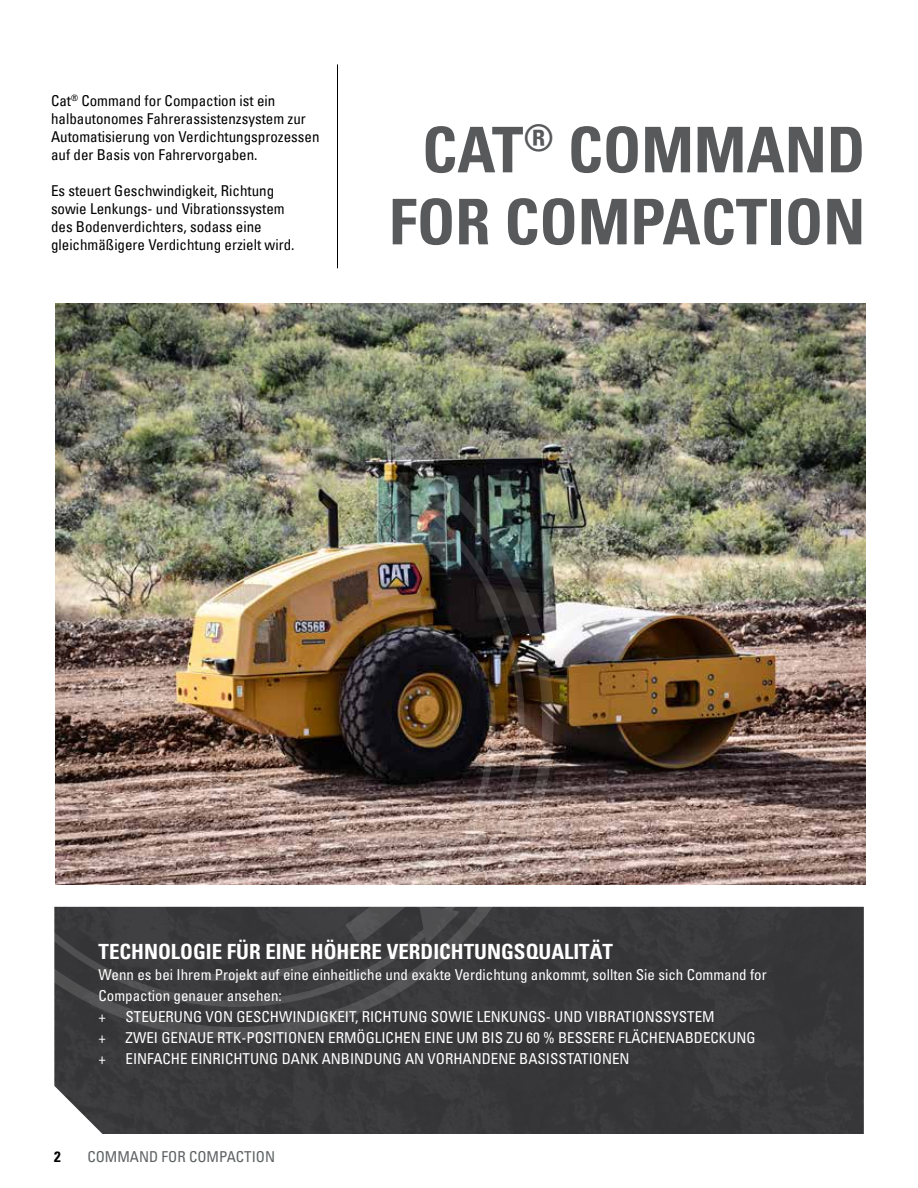
<style>
.page{position:relative;width:918px;height:1188px;background:#fff}
.page>*{position:absolute;margin:0;border:0;box-sizing:border-box;transform-origin:0 0}
.t1{font:700 condensed 63px/72px "Univers LT";color:#58595b;text-align:center}
.t2{font:700 condensed 21px "Univers LT";color:#fff}
.t3{font:condensed 15px/21px "Univers LT Std";color:#fff}
.t4{font:condensed 15px/18px "Univers LT";color:#000}
.t5{font:condensed 15px "Univers LT Std";color:#5e6263}
.t6{font:condensed 15px "Univers LT";color:#fff}
.t7{font:700 condensed 15px "Univers LT";color:#000}
</style>
<div class="page">
<div style="left:54px;top:907px;width:810px;height:227px;background:#373738"></div>
<hr style="left:337px;top:64px;width:1px;height:204px;background:#000">
<img style="left:56px;top:303px;width:809px;height:582px">
<img style="left:54px;top:360px;width:541px;height:703px">
<img style="left:54px;top:398px;width:504px;height:633px">
<img style="left:54px;top:454px;width:446px;height:530px">
<p class="t4" style="left:51px;top:91px;width:270px">Cat<sup>®</sup> Command for Compaction ist ein halbautonomes Fahrerassistenzsystem zur Automatisierung von Verdichtungsprozessen auf der Basis von Fahrervorgaben.</p>
<p class="t4" style="left:51px;top:181px;width:245px">Es steuert Geschwindigkeit, Richtung sowie Lenkungs- und Vibrationssystem des Bodenverdichters, sodass eine gleichmäßigere Verdichtung erzielt wird.</p>
<h1 class="t1" style="left:389px;top:114px;width:478px">CAT<sup>®</sup> COMMAND<br>FOR COMPACTION</h1>
<h2 class="t2" style="left:99px;top:939px;width:516px">TECHNOLOGIE FÜR EINE HÖHERE VERDICHTUNGSQUALITÄT</h2>
<p class="t3" style="left:99px;top:964px;width:670px">Wenn es bei Ihrem Projekt auf eine einheitliche und exakte Verdichtung ankommt, sollten Sie sich Command for<br>Compaction genauer ansehen:</p>
<p class="t6" style="left:99px;top:1008px;width:9px">+</p>
<p class="t3" style="left:126px;top:1006px;width:591px">STEUERUNG VON GESCHWINDIGKEIT, RICHTUNG SOWIE LENKUNGS- UND VIBRATIONSSYSTEM</p>
<p class="t6" style="left:99px;top:1029px;width:9px">+</p>
<p class="t3" style="left:126px;top:1027px;width:632px">ZWEI GENAUE RTK-POSITIONEN ERMÖGLICHEN EINE UM BIS ZU 60 % BESSERE FLÄCHENABDECKUNG</p>
<p class="t6" style="left:99px;top:1050px;width:9px">+</p>
<p class="t3" style="left:126px;top:1048px;width:505px">EINFACHE EINRICHTUNG DANK ANBINDUNG AN VORHANDENE BASISSTATIONEN</p>
<p class="t7" style="left:54px;top:1147px;width:8px">2</p>
<p class="t5" style="left:87px;top:1147px;width:189px">COMMAND FOR COMPACTION</p>
</div>
